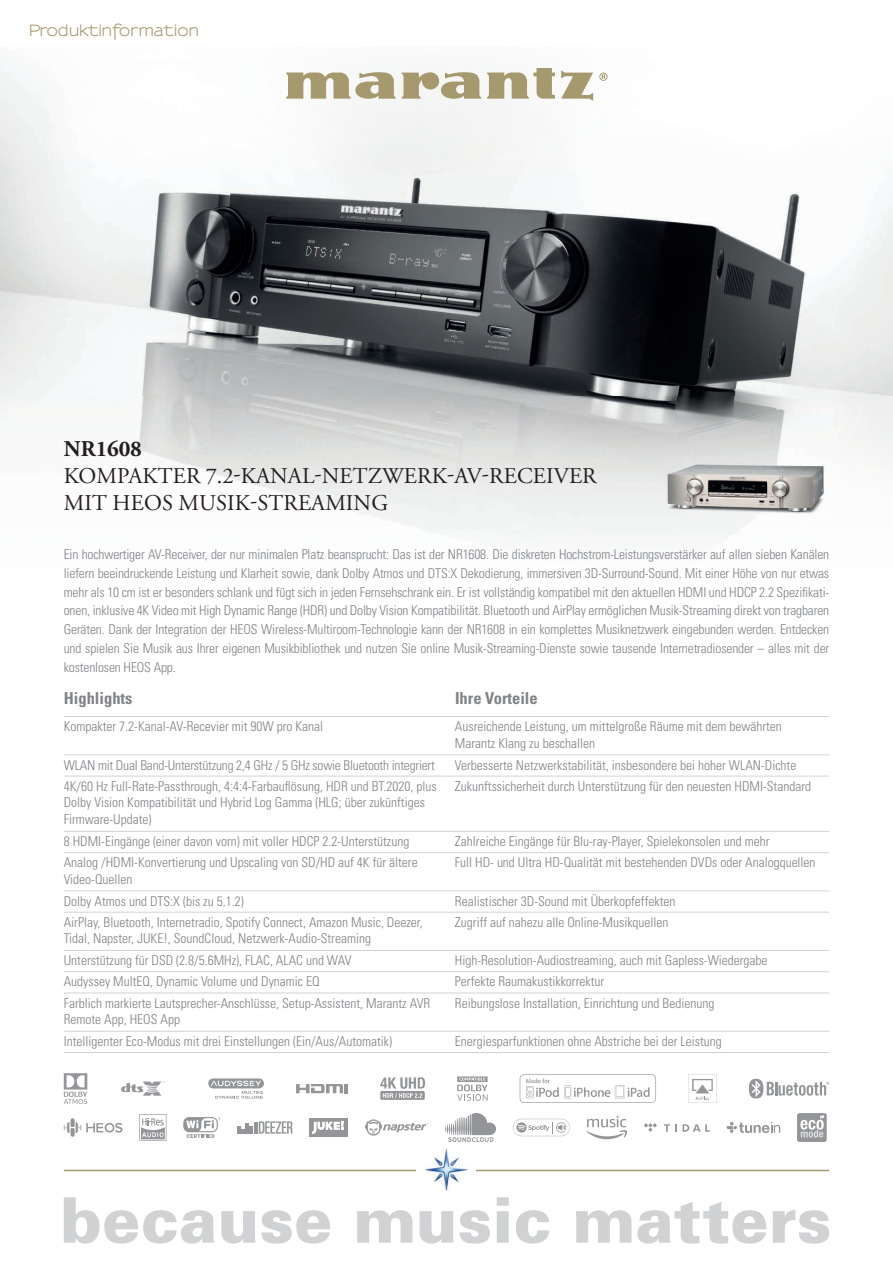
<style>
.page{position:relative;width:893px;height:1263px;background:#fff}
.page>*{position:absolute;margin:0;border:0;box-sizing:border-box;transform-origin:0 0}
.t1{font:22.5px/27px "Adobe Garamond Pro";letter-spacing:.005em;color:#231f20}
.t2{font:700 22.5px "Adobe Garamond Pro";letter-spacing:-.01em;color:#231f20}
.t3{font:700 condensed 16.5px "Univers";color:#808285}
.t4{font:700 15px "Sansumi";letter-spacing:-.01em;color:#a7996e}
.t5{font:300 condensed 13.5px/18.8px "Univers";color:#808285}
</style>
<div class="page">
<img style="left:0;top:67px;width:893px;height:470px">
<hr style="left:64px;top:716px;width:391px;height:1px;background:#d1d2d4">
<hr style="left:455px;top:716px;width:374px;height:1px;background:#d1d2d4">
<hr style="left:64px;top:754px;width:391px;height:1px;background:#d1d2d4">
<hr style="left:455px;top:754px;width:374px;height:1px;background:#d1d2d4">
<hr style="left:64px;top:776px;width:391px;height:1px;background:#d1d2d4">
<hr style="left:455px;top:776px;width:374px;height:1px;background:#d1d2d4">
<hr style="left:64px;top:831px;width:391px;height:1px;background:#d1d2d4">
<hr style="left:455px;top:831px;width:374px;height:1px;background:#d1d2d4">
<hr style="left:64px;top:852px;width:391px;height:1px;background:#d1d2d4">
<hr style="left:455px;top:852px;width:374px;height:1px;background:#d1d2d4">
<hr style="left:64px;top:890px;width:391px;height:1px;background:#d1d2d4">
<hr style="left:455px;top:890px;width:374px;height:1px;background:#d1d2d4">
<hr style="left:64px;top:912px;width:391px;height:1px;background:#d1d2d4">
<hr style="left:455px;top:912px;width:374px;height:1px;background:#d1d2d4">
<hr style="left:64px;top:950px;width:391px;height:1px;background:#d1d2d4">
<hr style="left:455px;top:950px;width:374px;height:1px;background:#d1d2d4">
<hr style="left:64px;top:971px;width:391px;height:1px;background:#d1d2d4">
<hr style="left:455px;top:971px;width:374px;height:1px;background:#d1d2d4">
<hr style="left:64px;top:992px;width:391px;height:1px;background:#d1d2d4">
<hr style="left:455px;top:992px;width:374px;height:1px;background:#d1d2d4">
<hr style="left:64px;top:1031px;width:391px;height:1px;background:#d1d2d4">
<hr style="left:455px;top:1031px;width:374px;height:1px;background:#d1d2d4">
<hr style="left:64px;top:1052px;width:391px;height:1px;background:#d1d2d4">
<hr style="left:455px;top:1052px;width:374px;height:1px;background:#d1d2d4">
<hr style="left:64px;top:1170px;width:765px;height:1px;background:#a7996e">
<div style="left:417px;top:1142px;width:59px;height:55px;background:#fff"></div>
<img style="left:425px;top:1148px;width:43px;height:43px">
<svg style="left:64px;top:1197px;width:150px;height:46px"></svg>
<svg style="left:221px;top:1211px;width:34px;height:32px"></svg>
<svg style="left:261px;top:1210px;width:69px;height:33px"></svg>
<svg style="left:357px;top:1210px;width:55px;height:33px"></svg>
<svg style="left:420px;top:1211px;width:34px;height:32px"></svg>
<svg style="left:460px;top:1210px;width:30px;height:33px"></svg>
<svg style="left:497px;top:1197px;width:12px;height:46px"></svg>
<svg style="left:516px;top:1210px;width:33px;height:33px"></svg>
<svg style="left:576px;top:1210px;width:55px;height:33px"></svg>
<svg style="left:637px;top:1202px;width:129px;height:41px"></svg>
<svg style="left:772px;top:1210px;width:57px;height:33px"></svg>
<svg style="left:402px;top:72px;width:79px;height:27px"></svg>
<svg style="left:487px;top:68px;width:68px;height:31px"></svg>
<svg style="left:561px;top:71px;width:32px;height:29px"></svg>
<svg style="left:286px;top:72px;width:110px;height:27px"></svg>
<svg style="left:599px;top:73px;width:9px;height:8px"></svg>
<img style="left:661px;top:461px;width:168px;height:58px">
<img style="left:668px;top:465px;width:155px;height:46px">
<svg style="left:121px;top:1081px;width:44px;height:15px"></svg>
<svg style="left:749px;top:1079px;width:80px;height:19px"></svg>
<svg style="left:208px;top:1078px;width:56px;height:21px"></svg>
<svg style="left:457px;top:1076px;width:31px;height:25px"></svg>
<svg style="left:296px;top:1084px;width:52px;height:9px"></svg>
<svg style="left:380px;top:1077px;width:45px;height:23px"></svg>
<svg style="left:688px;top:1074px;width:29px;height:29px"></svg>
<svg style="left:520px;top:1074px;width:136px;height:29px"></svg>
<svg style="left:513px;top:1119px;width:57px;height:17px"></svg>
<svg style="left:183px;top:1117px;width:38px;height:21px"></svg>
<svg style="left:237px;top:1121px;width:55px;height:12px"></svg>
<svg style="left:664px;top:1124px;width:46px;height:8px"></svg>
<svg style="left:644px;top:1123px;width:13px;height:9px"></svg>
<svg style="left:727px;top:1122px;width:53px;height:11px"></svg>
<svg style="left:139px;top:1114px;width:27px;height:27px"></svg>
<svg style="left:64px;top:1118px;width:58px;height:18px"></svg>
<div style="left:797px;top:1113px;width:30px;height:29px;background:#939598;border-radius:2px"></div>
<svg style="left:800px;top:1115px;width:24px;height:22px"></svg>
<div style="left:309px;top:1118px;width:39px;height:19px;background:#939598"></div>
<svg style="left:312px;top:1121px;width:32px;height:13px"></svg>
<svg style="left:365px;top:1119px;width:63px;height:16px"></svg>
<svg style="left:64px;top:1073px;width:23px;height:31px"></svg>
<svg style="left:445px;top:1113px;width:51px;height:29px"></svg>
<svg style="left:587px;top:1116px;width:40px;height:23px"></svg>
<p class="t4" style="left:28px;top:22px;width:172px">Produktinformation</p>
<h1 class="t2" style="left:64px;top:436px;width:79px">NR1608</h1>
<h1 class="t1" style="left:64px;top:464px;width:534px">KOMPAKTER 7.2-KANAL-NETZWERK-AV-RECEIVER<br>MIT HEOS MUSIK-STREAMING</h1>
<p class="t5" style="left:64px;top:545px;width:767px;text-align:justify">Ein hochwertiger AV-Receiver, der nur minimalen Platz beansprucht: Das ist der NR1608. Die diskreten Hochstrom-Leistungsverstärker auf allen sieben Kanälen liefern beeindruckende Leistung und Klarheit sowie, dank Dolby Atmos und DTS:X Dekodierung, immersiven 3D-Surround-Sound. Mit einer Höhe von nur etwas mehr als 10 cm ist er besonders schlank und fügt sich in jeden Fernsehschrank ein. Er ist vollständig kompatibel mit den aktuellen HDMI und HDCP 2.2 Spezifikati&shy;onen, inklusive 4K Video mit High Dynamic Range (HDR) und Dolby Vision Kompatibilität. Bluetooth und AirPlay ermöglichen Musik-Streaming direkt von tragbaren Geräten. Dank der Integration der HEOS Wireless-Multiroom-Technologie kann der NR1608 in ein komplettes Musiknetzwerk eingebunden werden. Entdecken und spielen Sie Musik aus Ihrer eigenen Musikbibliothek und nutzen Sie online Musik-Streaming-Dienste sowie tausende Internetradiosender – alles mit der kostenlosen HEOS App.</p>
<p class="t3" style="left:64px;top:688px;width:70px">Highlights</p>
<p class="t3" style="left:455px;top:688px;width:84px">Ihre Vorteile</p>
<p class="t5" style="left:64px;top:717px;width:261px">Kompakter 7.2-Kanal-AV-Recevier mit 90W pro Kanal</p>
<p class="t5" style="left:455px;top:718px;width:328px;line-height:16.5px">Ausreichende Leistung, um mittelgroße Räume mit dem bewährten<br>Marantz Klang zu beschallen</p>
<p class="t5" style="left:64px;top:755px;width:373px">WLAN mit Dual Band-Unterstützung 2,4 GHz / 5 GHz sowie Bluetooth integriert</p>
<p class="t5" style="left:455px;top:755px;width:343px">Verbesserte Netzwerkstabilität, insbesondere bei hoher WLAN-Dichte</p>
<p class="t5" style="left:64px;top:778px;width:374px;line-height:16.5px">4K/60 Hz Full-Rate-Passthrough, 4:4:4-Farbauflösung, HDR und BT.2020, plus<br>Dolby Vision Kompatibilität und Hybrid Log Gamma (HLG; über zukünftiges<br>Firmware-Update)</p>
<p class="t5" style="left:455px;top:776px;width:358px">Zukunftssicherheit durch Unterstützung für den neuesten HDMI-Standard</p>
<p class="t5" style="left:64px;top:832px;width:347px">8 HDMI-Eingänge (einer davon vorn) mit voller HDCP 2.2-Unterstützung</p>
<p class="t5" style="left:455px;top:832px;width:316px">Zahlreiche Eingänge für Blu-ray-Player, Spielekonsolen und mehr</p>
<p class="t5" style="left:64px;top:854px;width:355px;line-height:16.5px">Analog /HDMI-Konvertierung und Upscaling von SD/HD auf 4K für ältere<br>Video-Quellen</p>
<p class="t5" style="left:455px;top:853px;width:362px">Full HD- und Ultra HD-Qualität mit bestehenden DVDs oder Analogquellen</p>
<p class="t5" style="left:64px;top:891px;width:181px">Dolby Atmos und DTS:X (bis zu 5.1.2)</p>
<p class="t5" style="left:455px;top:891px;width:222px">Realistischer 3D-Sound mit Überkopfeffekten</p>
<p class="t5" style="left:64px;top:914px;width:360px;line-height:16.5px">AirPlay, Bluetooth, Internetradio, Spotify Connect, Amazon Music, Deezer,<br>Tidal, Napster, JUKE!, SoundCloud, Netzwerk-Audio-Streaming</p>
<p class="t5" style="left:455px;top:913px;width:215px">Zugriff auf nahezu alle Online-Musikquellen</p>
<p class="t5" style="left:64px;top:951px;width:289px">Unterstützung für DSD (2.8/5.6MHz), FLAC, ALAC und WAV</p>
<p class="t5" style="left:455px;top:951px;width:314px">High-Resolution-Audiostreaming, auch mit Gapless-Wiedergabe</p>
<p class="t5" style="left:64px;top:972px;width:257px">Audyssey MultEQ, Dynamic Volume und Dynamic EQ</p>
<p class="t5" style="left:455px;top:972px;width:151px">Perfekte Raumakustikkorrektur</p>
<p class="t5" style="left:64px;top:994px;width:368px;line-height:16.5px">Farblich markierte Lautsprecher-Anschlüsse, Setup-Assistent, Marantz AVR<br>Remote App, HEOS App</p>
<p class="t5" style="left:455px;top:993px;width:261px">Reibungslose Installation, Einrichtung und Bedienung</p>
<p class="t5" style="left:64px;top:1032px;width:330px">Intelligenter Eco-Modus mit drei Einstellungen (Ein/Aus/Automatik)</p>
<p class="t5" style="left:455px;top:1032px;width:268px">Energiesparfunktionen ohne Abstriche bei der Leistung</p>
</div>
